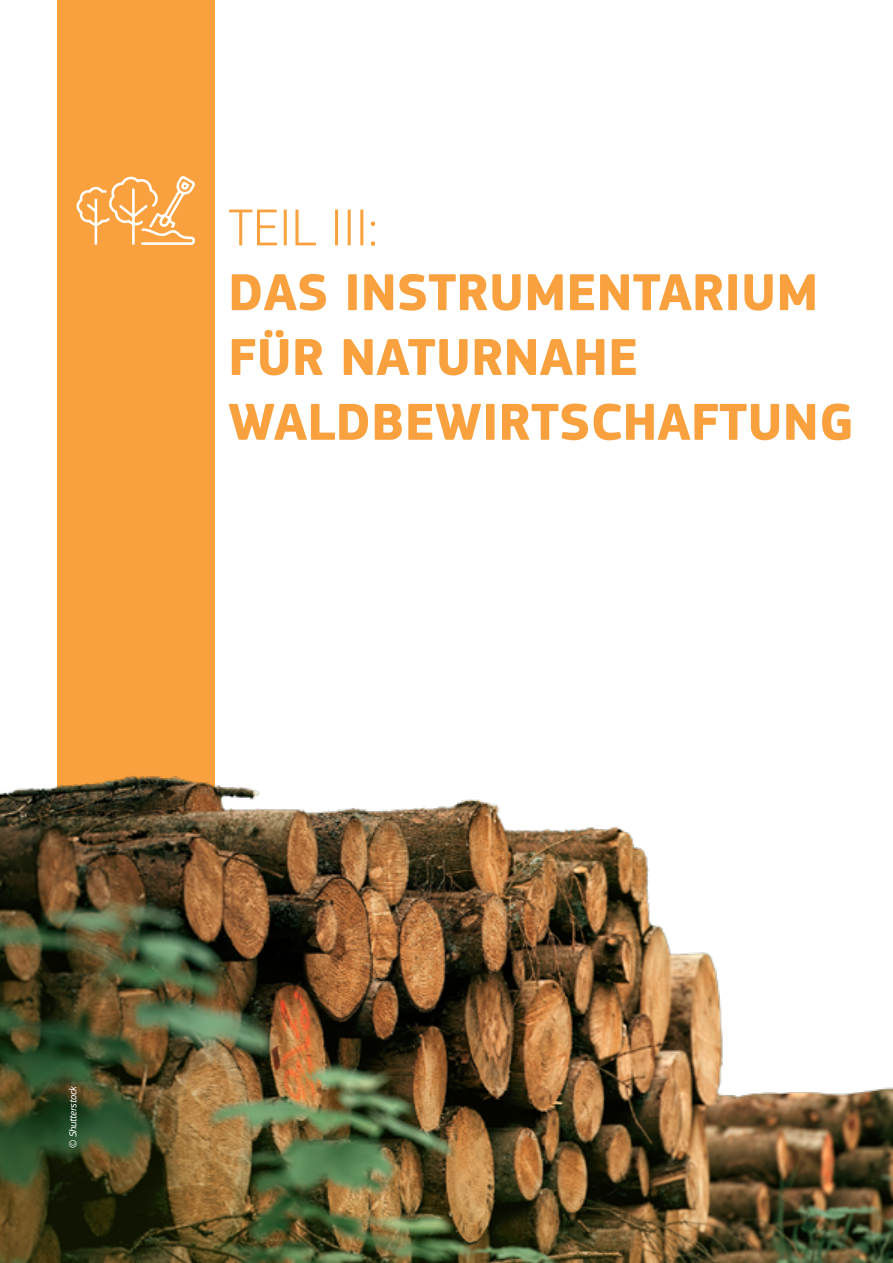
<style>
.page{position:relative;width:893px;height:1263px;background:#fff}
.page>*{position:absolute;margin:0;border:0;box-sizing:border-box;transform-origin:0 0}
.t1{font:700 54px/64.8px "EC Square Sans Pro";color:#f9a13f}
.t2{font:300 54px "EC Square Sans Pro";color:#f9a13f}
.t3{font:italic 10.5px "EC Square Sans Pro";letter-spacing:-.02em;color:#fff}
</style>
<div class="page">
<hr style="left:214px;top:68px;width:1px;height:1161px;background:#f9a13f">
<div style="left:57px;top:0;width:157px;height:1203px;background:#f9a13f"></div>
<svg style="left:76px;top:176px;width:119px;height:69px"></svg>
<img style="left:0;top:775px;width:893px;height:488px">
<p class="t2" style="left:228px;top:196px;width:151px">TEIL III:</p>
<p class="t1" style="left:228px;top:262px;width:627px">DAS INSTRUMENTARIUM<br>FÜR NATURNAHE<br>WALDBEWIRTSCHAFTUNG</p>
<p class="t3" style="left:67px;top:1148px;width:64px;rotate:-90deg">© Shutterstock</p>
</div>
